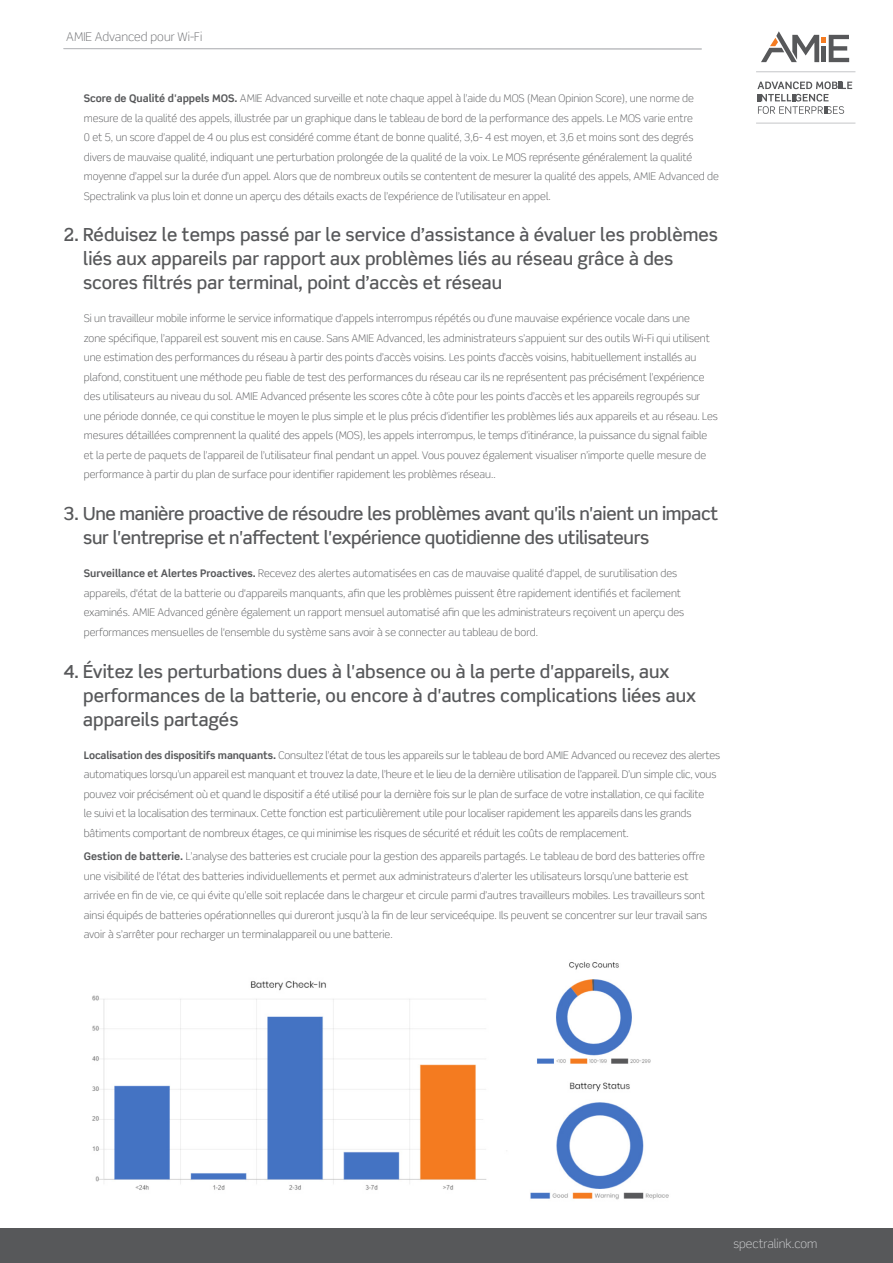
<style>
.page{position:relative;width:893px;height:1263px;background:#fff}
.page>*{position:absolute;margin:0;border:0;box-sizing:border-box;transform-origin:0 0}
.Body{font:500 18px/24px "Scene Std";color:#57585a}
.Body-2{font:500 18px/24px "Scene Std";letter-spacing:-.02em;color:#57585a}
.t1{font:300 12px "Scene Std";color:#6c6d70}
.t2{font:300 12px "Scene Std";color:#d1d2d4}
.Bullets{font:300 10.5px/19.5px "Scene Std";color:#57585a}
.s1{font-weight:700}
</style>
<div class="page">
<svg style="left:757px;top:81px;width:95px;height:33px"></svg>
<hr style="left:756px;top:71px;width:99px;height:1px;background:#d1d2d4">
<hr style="left:756px;top:122px;width:99px;height:2px;background:#d1d2d4">
<svg style="left:761px;top:31px;width:88px;height:31px"></svg>
<div style="left:0;top:1228px;width:893px;height:35px;background:#57585a"></div>
<hr style="left:64px;top:48px;width:638px;height:1px;background:#bcbdc0">
<img style="left:92px;top:980px;width:395px;height:210px">
<img style="left:537px;top:961px;width:114px;height:103px">
<img style="left:530px;top:1082px;width:139px;height:118px">
<p class="t1" style="left:66px;top:29px;width:137px">AMIE Advanced pour Wi-Fi</p>
<p class="Bullets" style="left:84px;top:89px;width:637px"><span class="s1">Score de Qualité d'appels MOS.</span> AMIE Advanced surveille et note chaque appel à l’aide du MOS (Mean Opinion Score), une norme de mesure de la qualité des appels, illustrée par un graphique dans le tableau de bord de la performance des appels. Le MOS varie entre<br>0 et 5, un score d’appel de 4 ou plus est considéré comme étant de bonne qualité, 3,6- 4 est moyen, et 3,6 et moins sont des degrés divers de mauvaise qualité, indiquant une perturbation prolongée de la qualité de la voix. Le MOS représente généralement la qualité moyenne d’appel sur la durée d’un appel. Alors que de nombreux outils se contentent de mesurer la qualité des appels, AMIE Advanced de Spectralink va plus loin et donne un aperçu des détails exacts de l’expérience de l’utilisateur en appel.</p>
<p class="Body" style="left:83px;top:223px;width:636px;text-indent:-20px">2. Réduisez le temps passé par le service d’assistance à évaluer les problèmes liés aux appareils par rapport aux problèmes liés au réseau grâce à des scores filtrés par terminal, point d’accès et réseau</p>
<p class="Bullets" style="left:84px;top:309px;width:636px">Si un travailleur mobile informe le service informatique d’appels interrompus répétés ou d’une mauvaise expérience vocale dans une<br>zone spécifique, l’appareil est souvent mis en cause. Sans AMIE Advanced, les administrateurs s’appuient sur des outils Wi-Fi qui utilisent une estimation des performances du réseau à partir des points d’accès voisins. Les points d’accès voisins, habituellement installés au plafond, constituent une méthode peu fiable de test des performances du réseau car ils ne représentent pas précisément l’expérience des utilisateurs au niveau du sol. AMIE Advanced présente les scores côte à côte pour les points d’accès et les appareils regroupés sur une période donnée, ce qui constitue le moyen le plus simple et le plus précis d’identifier les problèmes liés aux appareils et au réseau. Les mesures détaillées comprennent la qualité des appels (MOS), les appels interrompus, le temps d’itinérance, la puissance du signal faible et la perte de paquets de l’appareil de l’utilisateur final pendant un appel. Vous pouvez également visualiser n’importe quelle mesure de performance à partir du plan de surface pour identifier rapidement les problèmes réseau..</p>
<p class="Body-2" style="left:83px;top:502px;width:636px;text-indent:-20px">3. Une manière proactive de résoudre les problèmes avant qu'ils n'aient un impact sur l'entreprise et n'affectent l'expérience quotidienne des utilisateurs</p>
<p class="Bullets" style="left:84px;top:564px;width:602px"><span class="s1">Surveillance et Alertes Proactives.</span> Recevez des alertes automatisées en cas de mauvaise qualité d'appel, de surutilisation des appareils, d'état de la batterie ou d'appareils manquants, afin que les problèmes puissent être rapidement identifiés et facilement examinés. AMIE Advanced génère également un rapport mensuel automatisé afin que les administrateurs reçoivent un aperçu des performances mensuelles de l'ensemble du système sans avoir à se connecter au tableau de bord.</p>
<p class="Body" style="left:83px;top:659px;width:614px;text-indent:-20px">4. Évitez les perturbations dues à l'absence ou à la perte d'appareils, aux performances de la batterie, ou encore à d'autres complications liées aux appareils partagés</p>
<p class="Bullets" style="left:84px;top:745px;width:638px"><span class="s1">Localisation des dispositifs manquants.</span> Consultez l’état de tous les appareils sur le tableau de bord AMIE Advanced ou recevez des alertes automatiques lorsqu’un appareil est manquant et trouvez la date, l’heure et le lieu de la dernière utilisation de l’appareil. D’un simple clic, vous pouvez voir précisément où et quand le dispositif a été utilisé pour la dernière fois sur le plan de surface de votre installation, ce qui facilite<br>le suivi et la localisation des terminaux. Cette fonction est particulièrement utile pour localiser rapidement les appareils dans les grands bâtiments comportant de nombreux étages, ce qui minimise les risques de sécurité et réduit les coûts de remplacement.</p>
<p class="Bullets" style="left:84px;top:847px;width:625px"><span class="s1">Gestion de batterie.</span> L’analyse des batteries est cruciale pour la gestion des appareils partagés. Le tableau de bord des batteries offre une visibilité de l’état des batteries individuellements et permet aux administrateurs d’alerter les utilisateurs lorsqu’une batterie est arrivée en fin de vie, ce qui évite qu’elle soit replacée dans le chargeur et circule parmi d’autres travailleurs mobiles. Les travailleurs sont ainsi équipés de batteries opérationnelles qui dureront jusqu’à la fin de leur serviceéquipe. Ils peuvent se concentrer sur leur travail sans avoir à s’arrêter pour recharger un terminalappareil ou une batterie.</p>
<p class="t2" style="left:733px;top:1236px;width:86px">spectralink.com</p>
</div>
